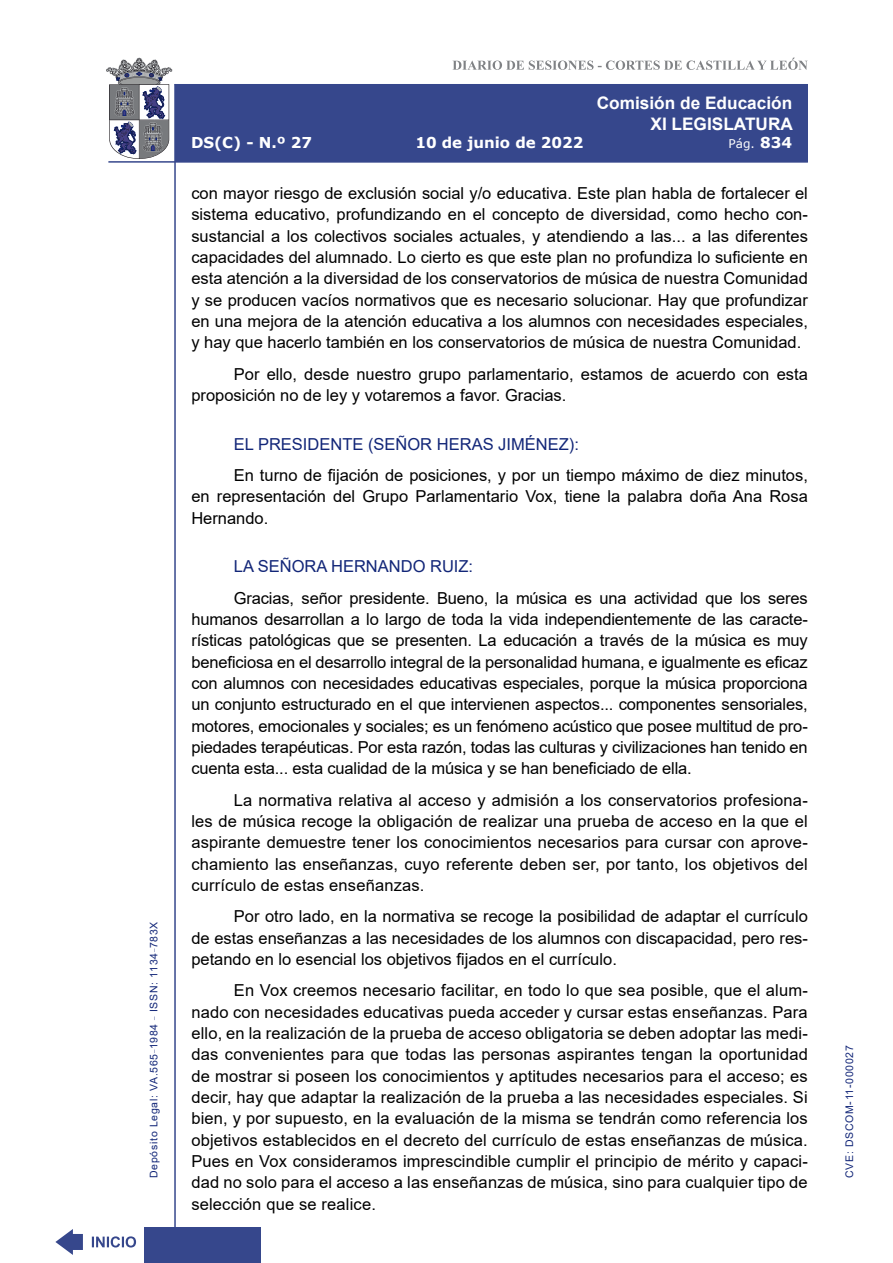
<style>
.page{position:relative;width:893px;height:1263px;background:#fff}
.page>*{position:absolute;margin:0;border:0;box-sizing:border-box;transform-origin:0 0}
.t1{font:700 17.25px/20.7px "Arial";color:#fff;text-align:right}
.t2{font:16.5px/21.3px "Arial";color:#000;text-align:justify}
.Orador{font:16.5px "Arial";color:#122678}
.t3{font:700 15px "Verdana";color:#fff}
.t4{font:12px "Verdana";color:#fff}
.t5{font:10.5px "Arial";letter-spacing:.065em;color:#122678}
.s1{font-weight:700;font-size:15px}
</style>
<div class="page">
<svg style="left:452px;top:58px;width:356px;height:12px"></svg>
<hr style="left:174px;top:84px;width:2px;height:1179px;background:#36478c">
<div style="left:144px;top:1227px;width:117px;height:36px;background:#36478c"></div>
<div style="left:175px;top:84px;width:633px;height:78px;background:#36478c"></div>
<hr style="left:108px;top:161px;width:700px;height:2px;background:#36478c">
<svg style="left:92px;top:1236px;width:44px;height:11px"></svg>
<svg style="left:55px;top:1229px;width:28px;height:26px"></svg>
<svg style="left:106px;top:58px;width:66px;height:101px"></svg>
<p class="t5" style="left:146px;top:1178px;width:258px;rotate:-90deg">Depósito Legal: VA.565<sup>_</sup>1984 <sup>_</sup> ISSN: 1134<sup>_</sup>783X</p>
<p class="t1" style="left:597px;top:93px;width:198px">Comisión de Educación<br>XI LEGISLATURA</p>
<p class="t3" style="left:191px;top:132px;width:123px">DS(C) - N.º 27</p>
<p class="t3" style="left:415px;top:132px;width:170px">10 de junio de 2022</p>
<p class="t4" style="left:729px;top:135px;width:65px">Pág. <span class="s1">834</span></p>
<p class="t2" style="left:191px;top:183px;width:618px">con mayor riesgo de exclusión social y/o educativa. Este plan habla de fortalecer el sistema educativo, profundizando en el concepto de diversidad, como hecho con&shy;sustancial a los colectivos sociales actuales, y atendiendo a las... a las diferentes capacidades del alumnado. Lo cierto es que este plan no profundiza lo suficiente en esta atención a la diversidad de los conservatorios de música de nuestra Comunidad y se producen vacíos normativos que es necesario solucionar. Hay que profundizar en una mejora de la atención educativa a los alumnos con necesidades especiales, y hay que hacerlo también en los conservatorios de música de nuestra Comunidad.</p>
<p class="t2" style="left:191px;top:363px;width:618px;text-indent:43px">Por ello, desde nuestro grupo parlamentario, estamos de acuerdo con esta proposición no de ley y votaremos a favor. Gracias.</p>
<p class="Orador" style="left:234px;top:432px;width:347px">EL PRESIDENTE (SEÑOR HERAS JIMÉNEZ):</p>
<p class="t2" style="left:191px;top:464px;width:618px;text-indent:43px">En turno de fijación de posiciones, y por un tiempo máximo de diez minutos, en representación del Grupo Parlamentario Vox, tiene la palabra doña Ana Rosa Hernando.</p>
<p class="Orador" style="left:234px;top:555px;width:241px">LA SEÑORA HERNANDO RUIZ:</p>
<p class="t2" style="left:191px;top:587px;width:618px;text-indent:43px">Gracias, señor presidente. Bueno, la música es una actividad que los seres humanos desarrollan a lo largo de toda la vida independientemente de las caracte&shy;rísticas patológicas que se presenten. La educación a través de la música es muy beneficiosa en el desarrollo integral de la personalidad humana, e igualmente es eficaz con alumnos con necesidades educativas especiales, porque la música proporciona un conjunto estructurado en el que intervienen aspectos... componentes sensoriales, motores, emocionales y sociales; es un fenómeno acústico que posee multitud de pro&shy;piedades terapéuticas. Por esta razón, todas las culturas y civilizaciones han tenido en cuenta esta... esta cualidad de la música y se han beneficiado de ella.</p>
<p class="t2" style="left:191px;top:789px;width:618px;text-indent:43px">La normativa relativa al acceso y admisión a los conservatorios profesiona&shy;les de música recoge la obligación de realizar una prueba de acceso en la que el aspirante demuestre tener los conocimientos necesarios para cursar con aprove&shy;chamiento las enseñanzas, cuyo referente deben ser, por tanto, los objetivos del currículo de estas enseñanzas.</p>
<p class="t2" style="left:191px;top:906px;width:618px;text-indent:43px">Por otro lado, en la normativa se recoge la posibilidad de adaptar el currículo de estas enseñanzas a las necesidades de los alumnos con discapacidad, pero res&shy;petando en lo esencial los objetivos fijados en el currículo.</p>
<p class="t2" style="left:191px;top:980px;width:618px;text-indent:43px">En Vox creemos necesario facilitar, en todo lo que sea posible, que el alum&shy;nado con necesidades educativas pueda acceder y cursar estas enseñanzas. Para ello, en la realización de la prueba de acceso obligatoria se deben adoptar las medi&shy;das convenientes para que todas las personas aspirantes tengan la oportunidad de mostrar si poseen los conocimientos y aptitudes necesarios para el acceso; es decir, hay que adaptar la realización de la prueba a las necesidades especiales. Si bien, y por supuesto, en la evaluación de la misma se tendrán como referencia los objetivos establecidos en el decreto del currículo de estas enseñanzas de música.<br>Pues en Vox consideramos imprescindible cumplir el principio de mérito y capaci&shy;dad no solo para el acceso a las enseñanzas de música, sino para cualquier tipo de selección que se realice.</p>
<p class="t5" style="left:842px;top:1178px;width:134px;rotate:-90deg">CVE: DSCOM-11-000027</p>
</div>
